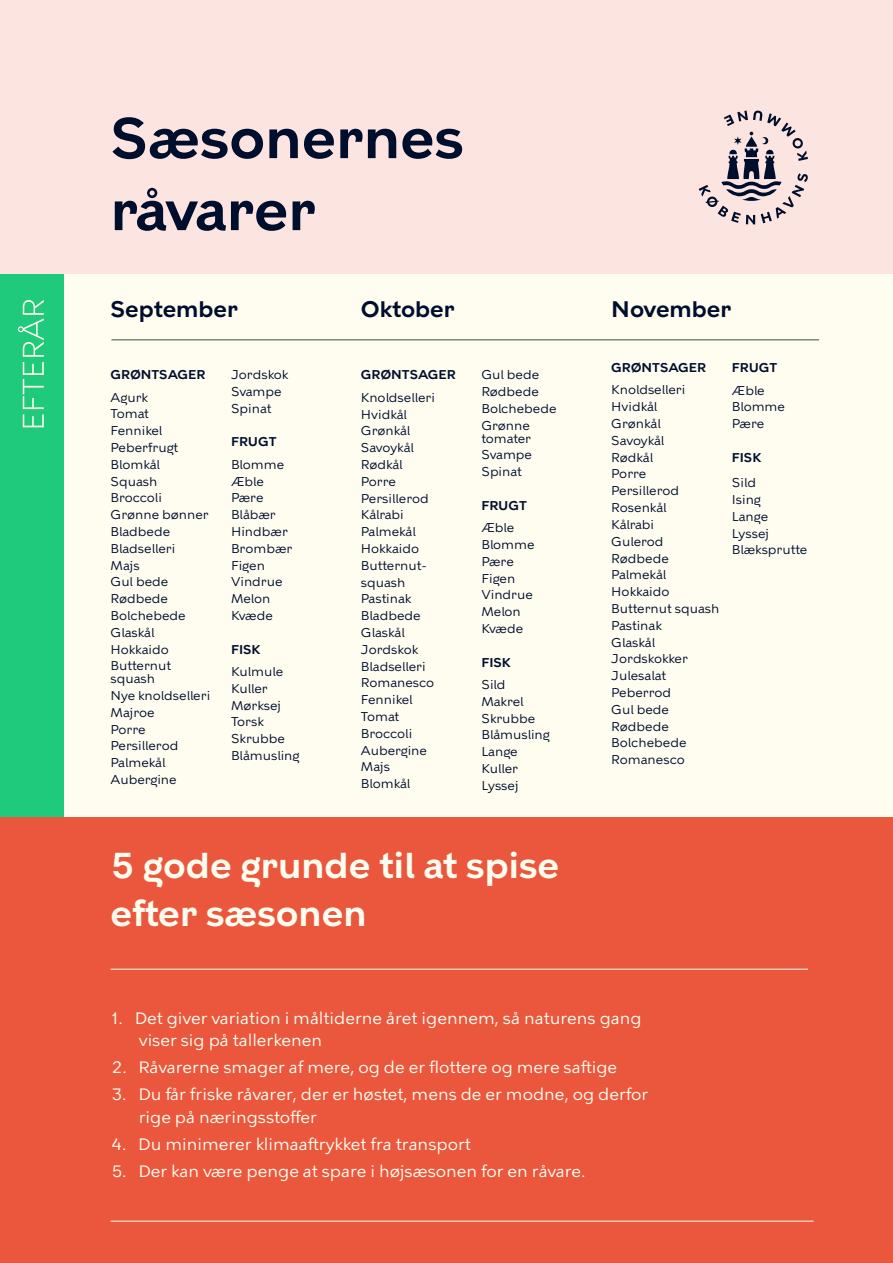
<style>
.page{position:relative;width:893px;height:1263px;background:#fff}
.page>*{position:absolute;margin:0;border:0;box-sizing:border-box;transform-origin:0 0}
.t1{font:600 57px/72px "KBH";color:#000e2e}
.t2{font:600 36px/48px "KBH";color:#fffdf0}
.t3{font:600 22.5px "KBH";color:#000e2e}
.t4{font:16.5px/22.5px "KBH Tekst";color:#fffdf0}
.t5{font:12.75px "KBH";color:#000e2e}
.t6{font:600 12.75px "KBH";color:#000e2e}
</style>
<div class="page">
<div style="left:0;top:0;width:893px;height:804px;background:#fce4e0"></div>
<div style="left:0;top:817px;width:893px;height:446px;background:#eb573d"></div>
<div style="left:64px;top:274px;width:829px;height:543px;background:#fffdf0"></div>
<div style="left:0;top:274px;width:64px;height:543px;background:#20ca7c"></div>
<hr style="left:111px;top:340px;width:708px;height:1px;background:#295641">
<hr style="left:111px;top:969px;width:697px;height:1px;background:#fffdf0">
<hr style="left:111px;top:1221px;width:703px;height:1px;background:#fffdf0">
<svg style="left:699px;top:111px;width:109px;height:113px"></svg>
<svg style="left:18px;top:300px;width:26px;height:127px"></svg>
<h1 class="t1" style="left:111px;top:102px;width:355px">Sæsonernes råvarer</h1>
<h2 class="t3" style="left:111px;top:295px;width:128px">September</h2>
<h2 class="t3" style="left:361px;top:295px;width:94px">Oktober</h2>
<h2 class="t3" style="left:611px;top:295px;width:120px">November</h2>
<h2 class="t6" style="left:611px;top:360px;width:96px">GRØNTSAGER</h2>
<h2 class="t6" style="left:732px;top:360px;width:47px">FRUGT</h2>
<h2 class="t6" style="left:111px;top:367px;width:96px">GRØNTSAGER</h2>
<h2 class="t5" style="left:231px;top:367px;width:59px">Jordskok</h2>
<h2 class="t6" style="left:361px;top:367px;width:96px">GRØNTSAGER</h2>
<h2 class="t5" style="left:481px;top:367px;width:59px">Gul bede</h2>
<h2 class="t5" style="left:231px;top:384px;width:52px">Svampe</h2>
<h2 class="t5" style="left:481px;top:384px;width:59px">Rødbede</h2>
<h2 class="t5" style="left:611px;top:382px;width:76px">Knoldselleri</h2>
<h2 class="t5" style="left:732px;top:382px;width:34px">Æble</h2>
<h2 class="t5" style="left:111px;top:389px;width:39px">Agurk</h2>
<h2 class="t5" style="left:361px;top:389px;width:76px">Knoldselleri</h2>
<h2 class="t5" style="left:231px;top:400px;width:42px">Spinat</h2>
<h2 class="t5" style="left:481px;top:401px;width:77px">Bolchebede</h2>
<h2 class="t5" style="left:611px;top:399px;width:48px">Hvidkål</h2>
<h2 class="t5" style="left:732px;top:399px;width:55px">Blomme</h2>
<h2 class="t5" style="left:111px;top:406px;width:40px">Tomat</h2>
<h2 class="t5" style="left:361px;top:406px;width:48px">Hvidkål</h2>
<h2 class="t5" style="left:481px;top:417px;width:50px">Grønne</h2>
<h2 class="t5" style="left:611px;top:416px;width:51px">Grønkål</h2>
<h2 class="t5" style="left:732px;top:416px;width:34px">Pære</h2>
<h2 class="t5" style="left:111px;top:423px;width:53px">Fennikel</h2>
<h2 class="t5" style="left:361px;top:423px;width:51px">Grønkål</h2>
<h2 class="t6" style="left:231px;top:434px;width:47px">FRUGT</h2>
<h2 class="t5" style="left:481px;top:430px;width:51px">tomater</h2>
<h2 class="t5" style="left:611px;top:432px;width:54px">Savoykål</h2>
<h2 class="t5" style="left:111px;top:439px;width:69px">Peberfrugt</h2>
<h2 class="t5" style="left:361px;top:440px;width:54px">Savoykål</h2>
<h2 class="t5" style="left:481px;top:447px;width:52px">Svampe</h2>
<h2 class="t5" style="left:611px;top:449px;width:43px">Rødkål</h2>
<h2 class="t6" style="left:732px;top:449px;width:31px">FISK</h2>
<h2 class="t5" style="left:111px;top:456px;width:51px">Blomkål</h2>
<h2 class="t5" style="left:231px;top:456px;width:55px">Blomme</h2>
<h2 class="t5" style="left:361px;top:456px;width:43px">Rødkål</h2>
<h2 class="t5" style="left:481px;top:464px;width:42px">Spinat</h2>
<h2 class="t5" style="left:611px;top:466px;width:37px">Porre</h2>
<h2 class="t5" style="left:111px;top:473px;width:48px">Squash</h2>
<h2 class="t5" style="left:231px;top:473px;width:34px">Æble</h2>
<h2 class="t5" style="left:361px;top:473px;width:37px">Porre</h2>
<h2 class="t5" style="left:732px;top:475px;width:26px">Sild</h2>
<h2 class="t5" style="left:611px;top:483px;width:69px">Persillerod</h2>
<h2 class="t5" style="left:111px;top:490px;width:53px">Broccoli</h2>
<h2 class="t5" style="left:231px;top:490px;width:34px">Pære</h2>
<h2 class="t5" style="left:361px;top:490px;width:69px">Persillerod</h2>
<h2 class="t5" style="left:732px;top:491px;width:31px">Ising</h2>
<h2 class="t6" style="left:481px;top:497px;width:47px">FRUGT</h2>
<h2 class="t5" style="left:611px;top:500px;width:57px">Rosenkål</h2>
<h2 class="t5" style="left:111px;top:507px;width:100px">Grønne bønner</h2>
<h2 class="t5" style="left:231px;top:507px;width:46px">Blåbær</h2>
<h2 class="t5" style="left:361px;top:507px;width:44px">Kålrabi</h2>
<h2 class="t5" style="left:732px;top:508px;width:38px">Lange</h2>
<h2 class="t5" style="left:111px;top:523px;width:61px">Bladbede</h2>
<h2 class="t5" style="left:231px;top:524px;width:58px">Hindbær</h2>
<h2 class="t5" style="left:481px;top:520px;width:34px">Æble</h2>
<h2 class="t5" style="left:611px;top:516px;width:44px">Kålrabi</h2>
<h2 class="t5" style="left:361px;top:524px;width:56px">Palmekål</h2>
<h2 class="t5" style="left:732px;top:525px;width:39px">Lyssej</h2>
<h2 class="t5" style="left:611px;top:533px;width:54px">Gulerod</h2>
<h2 class="t5" style="left:111px;top:540px;width:66px">Bladselleri</h2>
<h2 class="t5" style="left:231px;top:540px;width:63px">Brombær</h2>
<h2 class="t5" style="left:361px;top:540px;width:60px">Hokkaido</h2>
<h2 class="t5" style="left:481px;top:536px;width:55px">Blomme</h2>
<h2 class="t5" style="left:732px;top:542px;width:77px">Blæksprutte</h2>
<h2 class="t5" style="left:611px;top:550px;width:59px">Rødbede</h2>
<h2 class="t5" style="left:111px;top:557px;width:31px">Majs</h2>
<h2 class="t5" style="left:231px;top:557px;width:35px">Figen</h2>
<h2 class="t5" style="left:361px;top:557px;width:67px">Butternut-</h2>
<h2 class="t5" style="left:481px;top:553px;width:34px">Pære</h2>
<h2 class="t5" style="left:111px;top:574px;width:59px">Gul bede</h2>
<h2 class="t5" style="left:231px;top:574px;width:53px">Vindrue</h2>
<h2 class="t5" style="left:481px;top:570px;width:35px">Figen</h2>
<h2 class="t5" style="left:611px;top:567px;width:56px">Palmekål</h2>
<h2 class="t5" style="left:361px;top:574px;width:46px">squash</h2>
<h2 class="t5" style="left:611px;top:584px;width:60px">Hokkaido</h2>
<h2 class="t5" style="left:111px;top:591px;width:59px">Rødbede</h2>
<h2 class="t5" style="left:231px;top:591px;width:41px">Melon</h2>
<h2 class="t5" style="left:361px;top:591px;width:52px">Pastinak</h2>
<h2 class="t5" style="left:481px;top:587px;width:53px">Vindrue</h2>
<h2 class="t5" style="left:611px;top:600px;width:110px">Butternut squash</h2>
<h2 class="t5" style="left:111px;top:607px;width:77px">Bolchebede</h2>
<h2 class="t5" style="left:231px;top:608px;width:43px">Kvæde</h2>
<h2 class="t5" style="left:361px;top:608px;width:61px">Bladbede</h2>
<h2 class="t5" style="left:481px;top:604px;width:41px">Melon</h2>
<h2 class="t5" style="left:111px;top:624px;width:45px">Glaskål</h2>
<h2 class="t5" style="left:481px;top:621px;width:43px">Kvæde</h2>
<h2 class="t5" style="left:611px;top:617px;width:52px">Pastinak</h2>
<h2 class="t5" style="left:361px;top:624px;width:45px">Glaskål</h2>
<h2 class="t5" style="left:611px;top:634px;width:45px">Glaskål</h2>
<h2 class="t5" style="left:111px;top:641px;width:60px">Hokkaido</h2>
<h2 class="t6" style="left:231px;top:641px;width:31px">FISK</h2>
<h2 class="t5" style="left:361px;top:641px;width:59px">Jordskok</h2>
<h2 class="t6" style="left:481px;top:654px;width:31px">FISK</h2>
<h2 class="t5" style="left:611px;top:651px;width:78px">Jordskokker</h2>
<h2 class="t5" style="left:111px;top:658px;width:62px">Butternut</h2>
<h2 class="t5" style="left:361px;top:658px;width:66px">Bladselleri</h2>
<h2 class="t5" style="left:231px;top:664px;width:54px">Kulmule</h2>
<h2 class="t5" style="left:111px;top:671px;width:46px">squash</h2>
<h2 class="t5" style="left:611px;top:668px;width:56px">Julesalat</h2>
<h2 class="t5" style="left:361px;top:675px;width:75px">Romanesco</h2>
<h2 class="t5" style="left:231px;top:680px;width:38px">Kuller</h2>
<h2 class="t5" style="left:481px;top:676px;width:26px">Sild</h2>
<h2 class="t5" style="left:111px;top:687px;width:101px">Nye knoldselleri</h2>
<h2 class="t5" style="left:611px;top:684px;width:61px">Peberrod</h2>
<h2 class="t5" style="left:231px;top:697px;width:52px">Mørksej</h2>
<h2 class="t5" style="left:361px;top:692px;width:53px">Fennikel</h2>
<h2 class="t5" style="left:481px;top:693px;width:44px">Makrel</h2>
<h2 class="t5" style="left:111px;top:704px;width:46px">Majroe</h2>
<h2 class="t5" style="left:611px;top:701px;width:59px">Gul bede</h2>
<h2 class="t5" style="left:361px;top:708px;width:40px">Tomat</h2>
<h2 class="t5" style="left:231px;top:714px;width:34px">Torsk</h2>
<h2 class="t5" style="left:481px;top:710px;width:55px">Skrubbe</h2>
<h2 class="t5" style="left:111px;top:721px;width:37px">Porre</h2>
<h2 class="t5" style="left:611px;top:718px;width:59px">Rødbede</h2>
<h2 class="t5" style="left:361px;top:725px;width:53px">Broccoli</h2>
<h2 class="t5" style="left:231px;top:731px;width:55px">Skrubbe</h2>
<h2 class="t5" style="left:481px;top:727px;width:70px">Blåmusling</h2>
<h2 class="t5" style="left:111px;top:738px;width:69px">Persillerod</h2>
<h2 class="t5" style="left:611px;top:735px;width:77px">Bolchebede</h2>
<h2 class="t5" style="left:361px;top:742px;width:68px">Aubergine</h2>
<h2 class="t5" style="left:231px;top:748px;width:70px">Blåmusling</h2>
<h2 class="t5" style="left:481px;top:744px;width:38px">Lange</h2>
<h2 class="t5" style="left:111px;top:755px;width:56px">Palmekål</h2>
<h2 class="t5" style="left:611px;top:752px;width:75px">Romanesco</h2>
<h2 class="t5" style="left:361px;top:759px;width:31px">Majs</h2>
<h2 class="t5" style="left:481px;top:760px;width:38px">Kuller</h2>
<h2 class="t5" style="left:111px;top:771px;width:68px">Aubergine</h2>
<h2 class="t5" style="left:361px;top:776px;width:51px">Blomkål</h2>
<h2 class="t5" style="left:481px;top:777px;width:39px">Lyssej</h2>
<h3 class="t2" style="left:111px;top:841px;width:450px">5 gode grunde til at spise efter sæsonen</h3>
<h4 class="t4" style="left:139px;top:1007px;width:505px;text-indent:-27px">1. Det giver variation i måltiderne året igennem, så naturens gang viser sig på tallerkenen</h4>
<h4 class="t4" style="left:111px;top:1056px;width:507px">2. Råvarerne smager af mere, og de er flottere og mere saftige</h4>
<h4 class="t4" style="left:139px;top:1083px;width:511px;text-indent:-27px">3. Du får friske råvarer, der er høstet, mens de er modne, og derfor rige på næringsstoffer</h4>
<h4 class="t4" style="left:111px;top:1133px;width:361px">4. Du minimerer klimaaftrykket fra transport</h4>
<h4 class="t4" style="left:111px;top:1160px;width:476px">5. Der kan være penge at spare i højsæsonen for en råvare.</h4>
</div>
